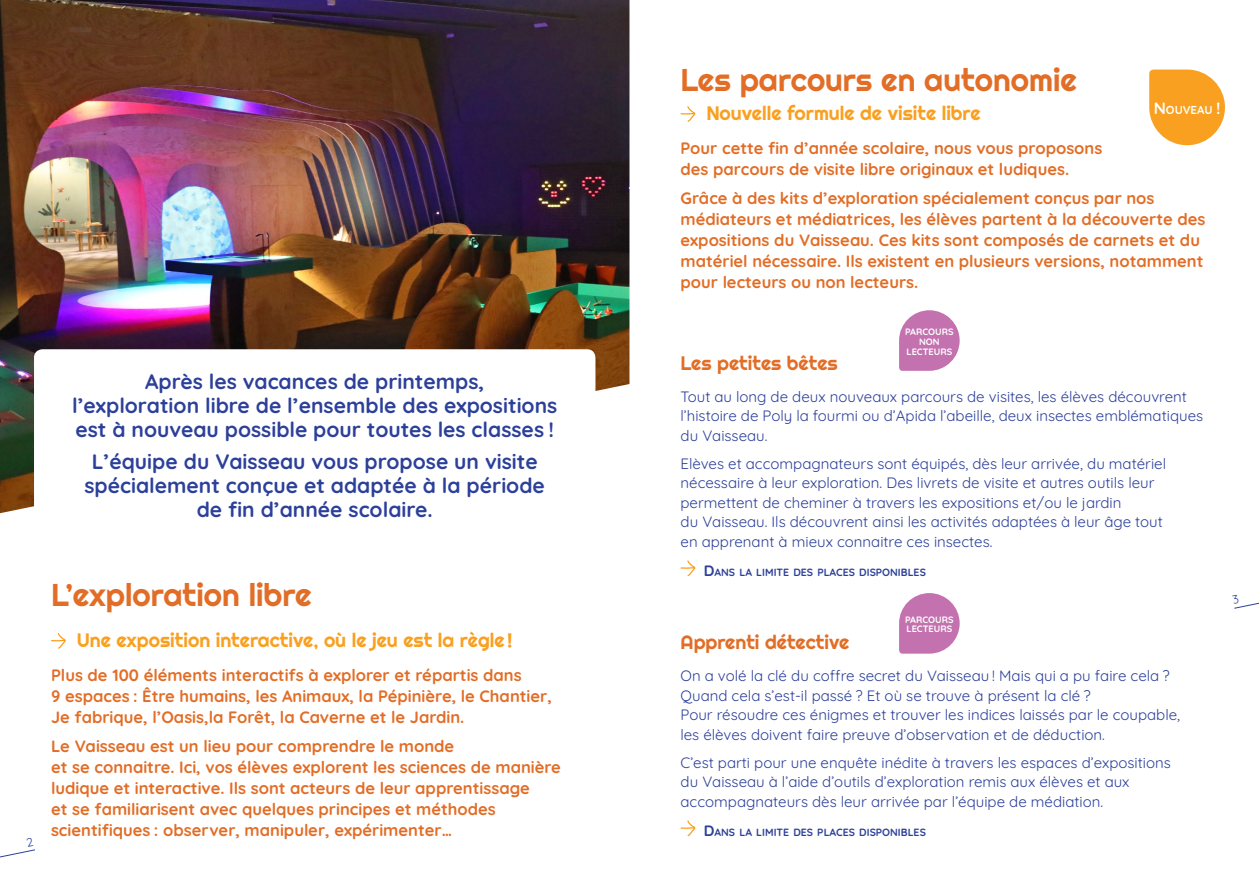
<style>
.page{position:relative;width:1259px;height:893px;background:#fff}
.page>*{position:absolute;margin:0;border:0;box-sizing:border-box;transform-origin:0 0}
.t1{font:31.5px "Righteous";color:#e26d26}
.t2{font:700 21px/24px "Quicksand";color:#2c409a;text-align:center}
.t3{font:19.5px "Righteous";color:#f9a020}
.t4{font:19.5px "Righteous";color:#e26d26}
.t5{font:700 16.5px/21px "Quicksand";color:#e26d26}
.t6{font:15px/19.5px "Quicksand";color:#2c409a}
.t7{font:700 11.55px "Quicksand";color:#fff}
.t8{font:700 10.5px "Quicksand";color:#2c409a}
.t9{font:700 9.3px/9.6px "Quicksand";color:#fff}
.s1{font-size:16.5px}
.s2{font-size:15px}
</style>
<div class="page">
<img style="left:0;top:0;width:629px;height:513px">
<div style="left:34px;top:349px;width:561px;height:185px;background:#fff;border-radius:9px"></div>
<svg style="left:680px;top:106px;width:15px;height:16px"></svg>
<svg style="left:1149px;top:70px;width:76px;height:75px;background:#f9af44"></svg>
<svg style="left:51px;top:633px;width:15px;height:16px"></svg>
<svg style="left:680px;top:560px;width:15px;height:16px"></svg>
<svg style="left:680px;top:820px;width:15px;height:16px"></svg>
<svg style="left:899px;top:593px;width:60px;height:61px;background:#c8b"></svg>
<svg style="left:899px;top:310px;width:60px;height:61px;background:#c8b"></svg>
<svg style="left:0;top:849px;width:35px;height:9px"></svg>
<svg style="left:1234px;top:602px;width:25px;height:7px"></svg>
<h2 class="t2" style="left:72px;top:367px;width:487px">Après les vacances de printemps,<br>l’exploration libre de l’ensemble des expositions est à nouveau possible pour toutes les classes !</h2>
<h2 class="t2" style="left:85px;top:448px;width:462px">L’équipe du Vaisseau vous propose un visite spécialement conçue et adaptée à la période de fin d’année scolaire.</h2>
<h1 class="t1" style="left:51px;top:575px;width:262px">L’exploration libre</h1>
<h3 class="t3" style="left:77px;top:628px;width:437px">Une exposition interactive, où le jeu est la règle!</h3>
<p class="t5" style="left:51px;top:663px;width:502px">Plus de 100 éléments interactifs à explorer et répartis dans<br>9 espaces : Être humains, les Animaux, la Pépinière, le Chantier,<br>Je fabrique, l’Oasis,la Forêt, la Caverne et le Jardin.</p>
<p class="t5" style="left:51px;top:734px;width:511px">Le Vaisseau est un lieu pour comprendre le monde<br>et se connaitre. Ici, vos élèves explorent les sciences de manière ludique et interactive. Ils sont acteurs de leur apprentissage<br>et se familiarisent avec quelques principes et méthodes scientifiques : observer, manipuler, expérimenter…</p>
<h1 class="t1" style="left:680px;top:60px;width:398px">Les parcours en autonomie</h1>
<h3 class="t3" style="left:706px;top:101px;width:276px">Nouvelle formule de visite libre</h3>
<p class="t5" style="left:680px;top:136px;width:423px">Pour cette fin d’année scolaire, nous vous proposons des parcours de visite libre originaux et ludiques.</p>
<p class="t5" style="left:680px;top:186px;width:526px">Grâce à des kits d’exploration spécialement conçus par nos médiateurs et médiatrices, les élèves partent à la découverte des expositions du Vaisseau. Ces kits sont composés de carnets et du matériel nécessaire. Ils existent en plusieurs versions, notamment pour lecteurs ou non lecteurs.</p>
<p class="t7" style="left:1153px;top:101px;width:68px"><span class="s1">N</span>OUVEAU <span class="s1">!</span></p>
<p class="t9" style="left:905px;top:326px;width:50px;text-align:center">PARCOURS<br>NON<br>LECTEURS</p>
<h3 class="t4" style="left:680px;top:350px;width:159px">Les petites bêtes</h3>
<p class="t6" style="left:680px;top:385px;width:524px">Tout au long de deux nouveaux parcours de visites, les élèves découvrent l’histoire de Poly la fourmi ou d’Apida l’abeille, deux insectes emblématiques du Vaisseau.</p>
<p class="t6" style="left:680px;top:452px;width:487px">Elèves et accompagnateurs sont équipés, dès leur arrivée, du matériel nécessaire à leur exploration. Des livrets de visite et autres outils leur permettent de cheminer à travers les expositions et/ou le jardin<br>du Vaisseau. Ils découvrent ainsi les activités adaptées à leur âge tout en apprenant à mieux connaitre ces insectes.</p>
<p class="t8" style="left:704px;top:564px;width:224px"><span class="s2">D</span>ANS LA LIMITE DES PLACES DISPONIBLES</p>
<p class="t9" style="left:905px;top:614px;width:50px">PARCOURS<br>LECTEURS</p>
<h3 class="t4" style="left:680px;top:630px;width:170px">Apprenti détective</h3>
<p class="t6" style="left:680px;top:665px;width:501px">On a volé la clé du coffre secret du Vaisseau ! Mais qui a pu faire cela ?<br>Quand cela s’est-il passé ? Et où se trouve à présent la clé ?<br>Pour résoudre ces énigmes et trouver les indices laissés par le coupable, les élèves doivent faire preuve d’observation et de déduction.</p>
<p class="t6" style="left:680px;top:751px;width:492px">C’est parti pour une enquête inédite à travers les espaces d’expositions du Vaisseau à l’aide d’outils d’exploration remis aux élèves et aux accompagnateurs dès leur arrivée par l’équipe de médiation.</p>
<p class="t8" style="left:704px;top:824px;width:224px"><span class="s2">D</span>ANS LA LIMITE DES PLACES DISPONIBLES</p>
</div>
